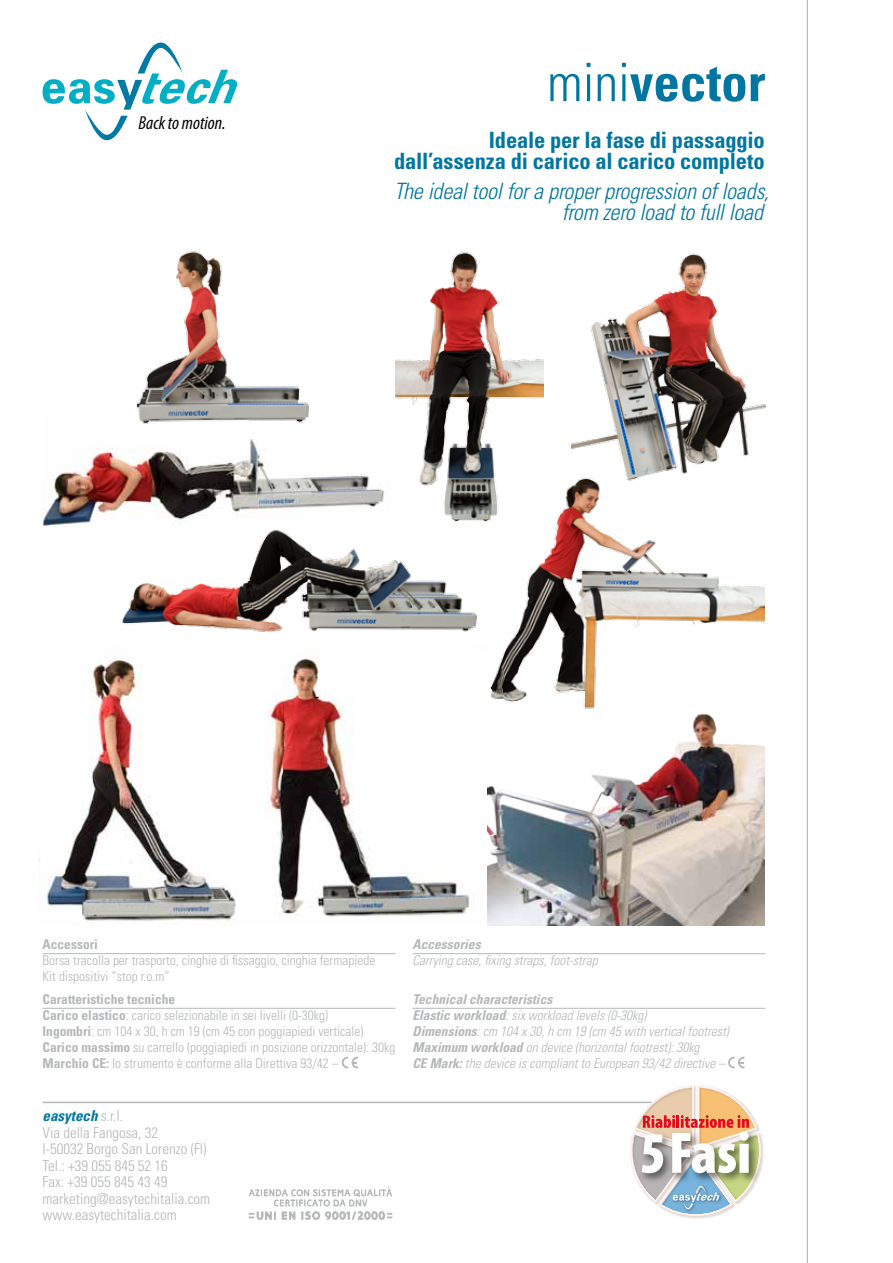
<style>
.page{position:relative;width:893px;height:1263px;background:#fff}
.page>*{position:absolute;margin:0;border:0;box-sizing:border-box;transform-origin:0 0}
.t1{font:700 condensed 53.1px "Univers LT Std";color:#0076a0}
.t2{font:italic 300 condensed 22.5px/21px "Univers LT Std";letter-spacing:-.01em;color:#0076a0;text-align:right}
.t3{font:700 condensed 22.5px/21px "Univers LT Std";letter-spacing:-.005em;color:#0076a0;text-align:right}
.t4{font:italic condensed 18.75px "Myriad Pro";color:#000}
.t5{font:300 condensed 15px/16.5px "Univers LT Std";color:#b5b7b8}
.t6{font:300 condensed 13.5px/16.2px "Univers LT Std";color:#b5b7b8}
.t7{font:italic 300 condensed 13.5px/16.2px "Univers LT Std";color:#b5b7b8}
.t8{font:italic 700 condensed 13.5px "Univers LT Std";color:#b5b7b8}
.t9{font:700 condensed 13.5px "Univers LT Std";color:#b5b7b8}
.s1{font-weight:300}
.s2{font-weight:700}
.s3{font-weight:700;font-style:italic;color:#0076a0}
</style>
<div class="page">
<hr style="left:807px;top:0;width:1px;height:1263px;background:#b5b7b8">
<hr style="left:43px;top:1102px;width:609px;height:1px;background:#b5b7b8">
<img style="left:628px;top:1101px;width:136px;height:118px">
<svg style="left:630px;top:1085px;width:132px;height:132px"></svg>
<svg style="left:43px;top:43px;width:195px;height:97px"></svg>
<img style="left:489px;top:486px;width:276px;height:210px">
<img style="left:43px;top:439px;width:341px;height:87px">
<img style="left:267px;top:656px;width:203px;height:261px">
<img style="left:46px;top:648px;width:190px;height:274px">
<img style="left:571px;top:253px;width:194px;height:235px">
<img style="left:121px;top:514px;width:356px;height:135px">
<img style="left:136px;top:251px;width:173px;height:173px">
<img style="left:395px;top:252px;width:149px;height:281px">
<img style="left:488px;top:696px;width:277px;height:229px">
<hr style="left:43px;top:953px;width:352px;height:1px;background:#b5b7b8">
<hr style="left:43px;top:1008px;width:352px;height:1px;background:#b5b7b8">
<svg style="left:342px;top:1057px;width:16px;height:11px"></svg>
<hr style="left:412px;top:953px;width:353px;height:1px;background:#b5b7b8">
<hr style="left:412px;top:1008px;width:353px;height:1px;background:#b5b7b8">
<svg style="left:728px;top:1057px;width:17px;height:11px"></svg>
<img style="left:248px;top:1187px;width:145px;height:33px">
<h3 class="t4" style="left:138px;top:111px;width:89px">Back to motion.</h3>
<h1 class="t1" style="left:547px;top:50px;width:220px"><span class="s1">mini</span>vector</h1>
<h2 class="t3" style="left:394px;top:129px;width:372px">Ideale per la fase di passaggio dall’assenza di carico al carico completo</h2>
<h2 class="t2" style="left:394px;top:180px;width:376px">The ideal tool for a proper progression of loads, from zero load to full load</h2>
<p class="t9" style="left:43px;top:936px;width:57px">Accessori</p>
<p class="t6" style="left:43px;top:952px;width:334px">Borsa tracolla per trasporto, cinghie di fissaggio, cinghia fermapiede<br>Kit dispositivi “stop r.o.m”</p>
<p class="t6" style="left:43px;top:991px;width:354px"><span class="s2">Caratteristiche tecniche<br>Carico elastico</span>: carico selezionabile in sei livelli (0-30kg)<br><span class="s2">Ingombri</span>: cm 104 x 30, h cm 19 (cm 45 con poggiapiedi verticale)<br><span class="s2">Carico massimo</span> su carrello (poggiapiedi in posizione orizzontale): 30kg <span class="s2">Marchio CE:</span> lo strumento è conforme alla Direttiva 93/42 –</p>
<p class="t5" style="left:43px;top:1108px;width:169px"><span class="s3">easytech</span> s.r.l.<br>Via della Fangosa, 32<br>I-50032 Borgo San Lorenzo (FI)<br>Tel.: +39 055 845 52 16<br>Fax: +39 055 845 43 49 marketing@easytechitalia.com www.easytechitalia.com</p>
<p class="t8" style="left:412px;top:936px;width:70px">Accessories</p>
<p class="t7" style="left:412px;top:952px;width:187px">Carrying case, fixing straps, foot-strap</p>
<p class="t7" style="left:412px;top:991px;width:318px"><span class="s2">Technical characteristics<br>Elastic workload</span>: six workload levels (0-30kg)<br><span class="s2">Dimensions</span>: cm 104 x 30, h cm 19 (cm 45 with vertical footrest)<br><span class="s2">Maximum workload</span> on device (horizontal footrest): 30kg<br><span class="s2">CE Mark:</span> the device is compliant to European 93/42 directive –</p>
</div>
